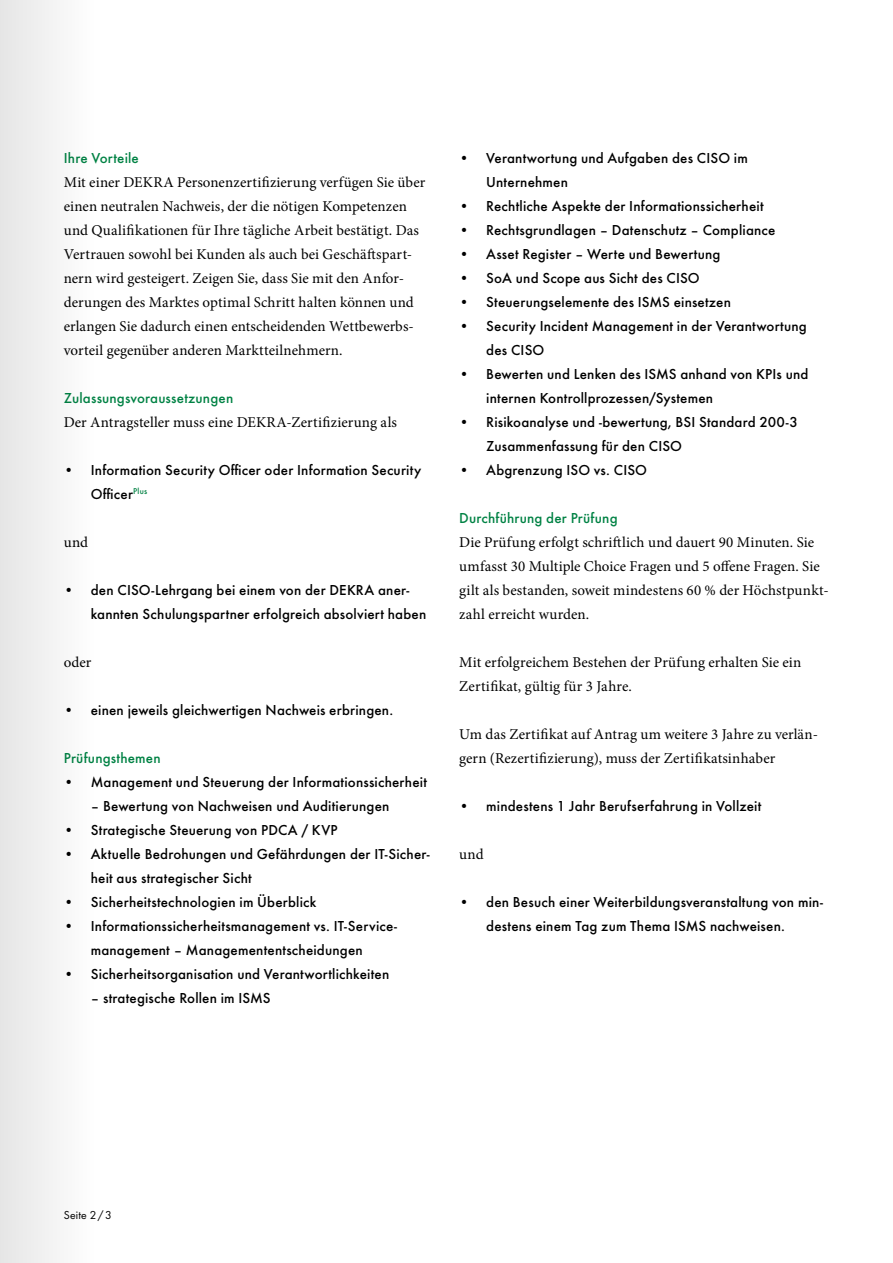
<style>
.page{position:relative;width:893px;height:1263px;background:#fff}
.page>*{position:absolute;margin:0;border:0;box-sizing:border-box;transform-origin:0 0}
.t1{font:500 15px/24px "Futura";letter-spacing:.01em;color:#000}
.t2{font:15px/24px "Minion Pro";letter-spacing:.005em;color:#000}
.t3{font:500 15px "Futura";letter-spacing:.01em;color:#008244}
.t4{font:12px "Futura Boo";letter-spacing:.015em;color:#000}
</style>
<div class="page">
<div style="left:0;top:0;width:96px;height:1263px;background:#f2f2f2"></div>
<p class="t3" style="left:64px;top:146px;width:77px">Ihre Vorteile</p>
<p class="t2" style="left:64px;top:170px;width:363px">Mit einer DEKRA Personenzertifizierung verfügen Sie über einen neutralen Nachweis, der die nötigen Kompetenzen und Qualifikationen für Ihre tägliche Arbeit bestätigt. Das Vertrauen sowohl bei Kunden als auch bei Geschäftspart&shy;nern wird gesteigert. Zeigen Sie, dass Sie mit den Anfor&shy;derungen des Marktes optimal Schritt halten können und erlangen Sie dadurch einen entscheidenden Wettbewerbs&shy;vorteil gegenüber anderen Marktteilnehmern.</p>
<p class="t3" style="left:64px;top:386px;width:171px">Zulassungsvoraussetzungen</p>
<p class="t2" style="left:64px;top:410px;width:335px">Der Antragsteller muss eine DEKRA-Zertifizierung als</p>
<p class="t1" style="left:91px;top:456px;width:332px;text-indent:-27px">• Information Security Officer oder Information Security<br>Officer<sup>Plus</sup></p>
<p class="t2" style="left:64px;top:530px;width:26px">und</p>
<p class="t1" style="left:91px;top:576px;width:337px;text-indent:-27px">• den CISO-Lehrgang bei einem von der DEKRA aner&shy;kannten Schulungspartner erfolgreich absolviert haben</p>
<p class="t2" style="left:64px;top:650px;width:29px">oder</p>
<p class="t1" style="left:64px;top:696px;width:331px">• einen jeweils gleichwertigen Nachweis erbringen.</p>
<p class="t3" style="left:64px;top:746px;width:98px">Prüfungsthemen</p>
<p class="t1" style="left:64px;top:768px;width:365px">• Management und Steuerung der Informationssicherheit</p>
<p class="t1" style="left:91px;top:792px;width:300px">– Bewertung von Nachweisen und Auditierungen</p>
<p class="t1" style="left:64px;top:816px;width:275px">• Strategische Steuerung von PDCA / KVP</p>
<p class="t1" style="left:91px;top:840px;width:340px;text-indent:-27px">• Aktuelle Bedrohungen und Gefährdungen der IT-Sicher&shy;heit aus strategischer Sicht</p>
<p class="t1" style="left:64px;top:888px;width:254px">• Sicherheitstechnologien im Überblick</p>
<p class="t1" style="left:64px;top:912px;width:335px;text-align:center">• Informationssicherheitsmanagement vs. IT-Service&shy;management – Managemententscheidungen</p>
<p class="t1" style="left:64px;top:960px;width:327px">• Sicherheitsorganisation und Verantwortlichkeiten</p>
<p class="t1" style="left:91px;top:984px;width:181px">– strategische Rollen im ISMS</p>
<p class="t1" style="left:486px;top:144px;width:263px;text-indent:-27px">• Verantwortung und Aufgaben des CISO im<br>Unternehmen</p>
<p class="t1" style="left:459px;top:192px;width:306px">• Rechtliche Aspekte der Informationssicherheit</p>
<p class="t1" style="left:459px;top:216px;width:318px">• Rechtsgrundlagen – Datenschutz – Compliance</p>
<p class="t1" style="left:459px;top:240px;width:263px">• Asset Register – Werte und Bewertung</p>
<p class="t1" style="left:459px;top:264px;width:242px">• SoA und Scope aus Sicht des CISO</p>
<p class="t1" style="left:459px;top:288px;width:273px">• Steuerungselemente des ISMS einsetzen</p>
<p class="t1" style="left:486px;top:312px;width:322px;text-indent:-27px">• Security Incident Management in der Verantwortung des CISO</p>
<p class="t1" style="left:486px;top:360px;width:324px;text-indent:-27px">• Bewerten und Lenken des ISMS anhand von KPIs und internen Kontrollprozessen/Systemen</p>
<p class="t1" style="left:486px;top:408px;width:313px;text-indent:-27px">• Risikoanalyse und -bewertung, BSI Standard 200-3<br>Zusammenfassung für den CISO</p>
<p class="t1" style="left:459px;top:456px;width:189px">• Abgrenzung ISO vs. CISO</p>
<p class="t3" style="left:459px;top:506px;width:160px">Durchführung der Prüfung</p>
<p class="t2" style="left:459px;top:530px;width:371px">Die Prüfung erfolgt schriftlich und dauert 90 Minuten. Sie umfasst 30 Multiple Choice Fragen und 5 offene Fragen. Sie gilt als bestanden, soweit mindestens 60 % der Höchstpunkt&shy;zahl erreicht wurden.</p>
<p class="t2" style="left:459px;top:650px;width:344px">Mit erfolgreichem Bestehen der Prüfung erhalten Sie ein<br>Zertifikat, gültig für 3 Jahre.</p>
<p class="t2" style="left:459px;top:722px;width:360px">Um das Zertifikat auf Antrag um weitere 3 Jahre zu verlän&shy;gern (Rezertifizierung), muss der Zertifikatsinhaber</p>
<p class="t1" style="left:459px;top:792px;width:304px">• mindestens 1 Jahr Berufserfahrung in Vollzeit</p>
<p class="t2" style="left:459px;top:842px;width:26px">und</p>
<p class="t1" style="left:486px;top:888px;width:338px;text-indent:-27px">• den Besuch einer Weiterbildungsveranstaltung von min&shy;destens einem Tag zum Thema ISMS nachweisen.</p>
<p class="t4" style="left:64px;top:1206px;width:50px">Seite 2/3</p>
</div>
